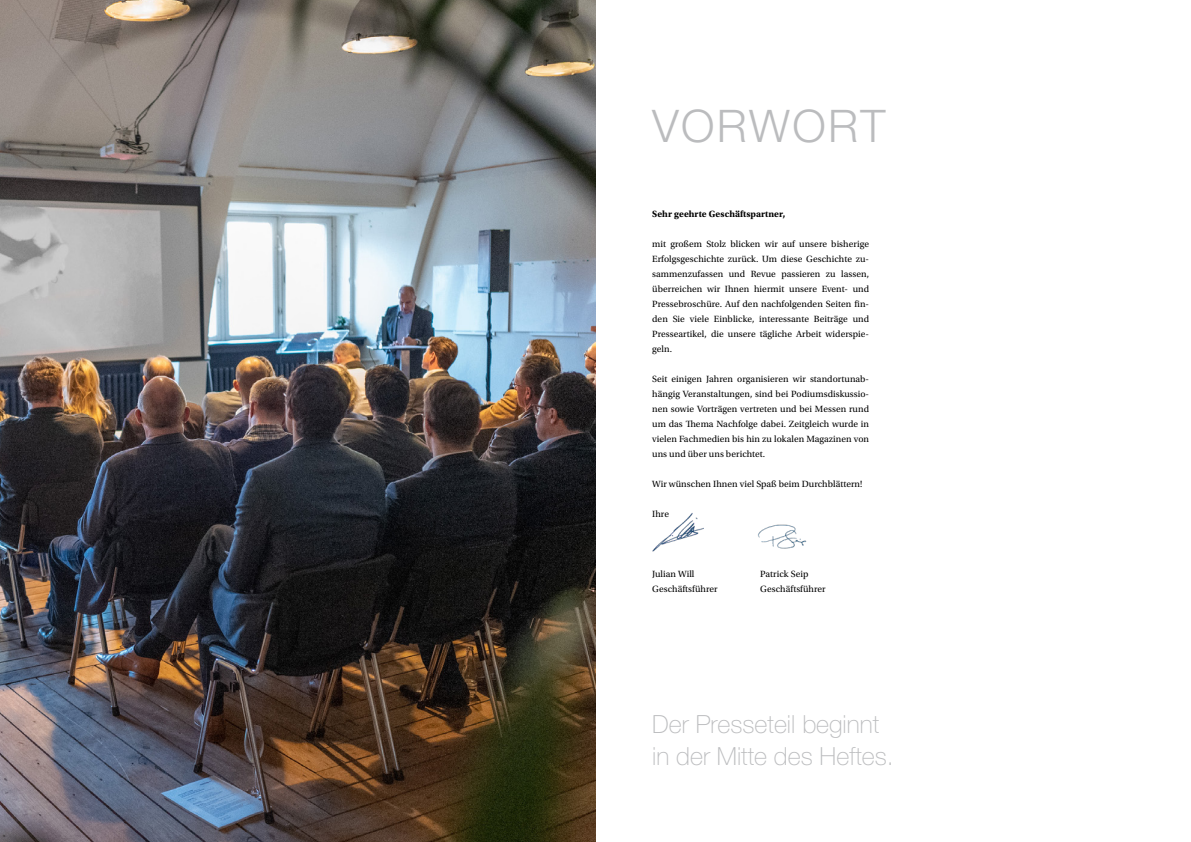
<style>
.page{position:relative;width:1191px;height:842px;background:#fff}
.page>*{position:absolute;margin:0;border:0;box-sizing:border-box;transform-origin:0 0}
.t1{font:300 45px "Helvetica Neue LT Std";letter-spacing:.05em;color:#bbbcbe}
.t2{font:100 25px/32px "Helvetica Neue LT Std";color:#bbbcbe}
.t3{font:9.5px/15px "Utopia Std";letter-spacing:.005em;color:#000;text-align:justify}
.t4{font:700 9.5px "Utopia Std";letter-spacing:.005em;color:#000}
</style>
<div class="page">
<img style="left:0;top:0;width:595px;height:842px">
<img style="left:652px;top:513px;width:52px;height:39px">
<img style="left:758px;top:524px;width:49px;height:25px">
<h1 class="t1" style="left:652px;top:99px;width:235px">VORWORT</h1>
<p class="t4" style="left:652px;top:208px;width:134px">Sehr geehrte Geschäftspartner,</p>
<p class="t3" style="left:652px;top:237px;width:218px">mit großem Stolz blicken wir auf unsere bisherige Erfolgsgeschichte zurück. Um diese Geschichte zu&shy;sammenzufassen und Revue passieren zu lassen, überreichen wir Ihnen hiermit unsere Event- und Pressebroschüre. Auf den nachfolgenden Seiten fin&shy;den Sie viele Einblicke, interessante Beiträge und Presseartikel, die unsere tägliche Arbeit widerspie&shy;geln.</p>
<p class="t3" style="left:652px;top:372px;width:218px">Seit einigen Jahren organisieren wir standortunab&shy;hängig Veranstaltungen, sind bei Podiumsdiskussio&shy;nen sowie Vorträgen vertreten und bei Messen rund um das Thema Nachfolge dabei. Zeitgleich wurde in vielen Fachmedien bis hin zu lokalen Magazinen von uns und über uns berichtet.</p>
<p class="t3" style="left:652px;top:477px;width:212px">Wir wünschen Ihnen viel Spaß beim Durchblättern!</p>
<p class="t3" style="left:652px;top:507px;width:18px">Ihre</p>
<p class="t3" style="left:652px;top:567px;width:44px">Julian Will</p>
<p class="t3" style="left:760px;top:567px;width:50px">Patrick Seip</p>
<p class="t3" style="left:652px;top:582px;width:67px">Geschäftsführer</p>
<p class="t3" style="left:760px;top:582px;width:67px">Geschäftsführer</p>
<h2 class="t2" style="left:652px;top:708px;width:243px">Der Presseteil beginnt in der Mitte des Heftes.</h2>
</div>
